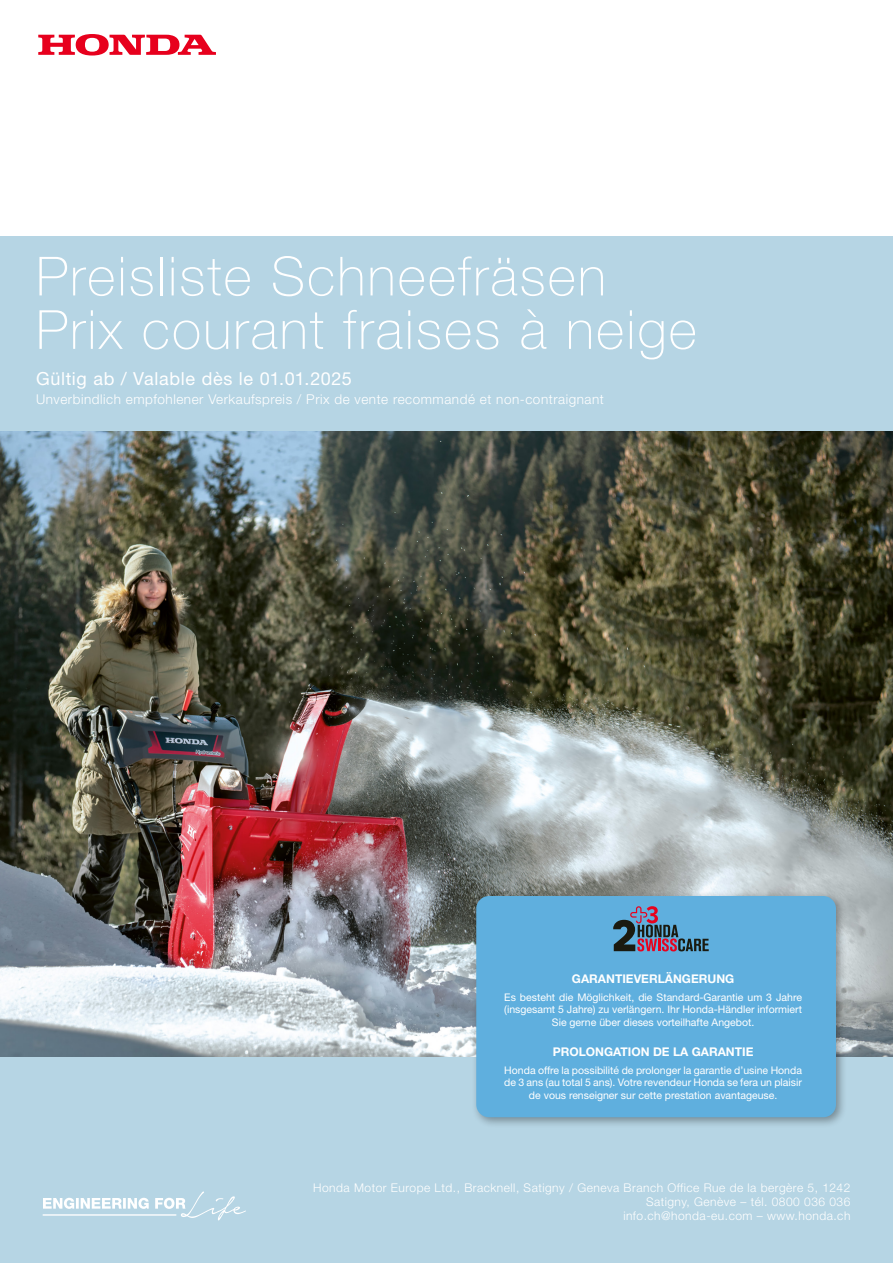
<style>
.page{position:relative;width:893px;height:1263px;background:#fff}
.page>*{position:absolute;margin:0;border:0;box-sizing:border-box;transform-origin:0 0}
.t1{font:100 54px/53.4px "Helvetica Neue LT Std";letter-spacing:.04em;color:#fff}
.t2{font:18px "Helvetica Neue LT Std";letter-spacing:.035em;color:#fff}
.t3{font:300 13.5px "Helvetica Neue LT Std";letter-spacing:.04em;color:#fff}
.t4{font:300 12px/14.4px "Helvetica Neue LT Std";letter-spacing:.04em;color:#fff;text-align:right}
.t5{font:700 12px "Helvetica Neue LT Std";color:#fff}
.t6{font:10.5px/12.6px "Helvetica Neue LT Std";color:#fff;text-align:center}
</style>
<div class="page">
<img style="left:0;top:431px;width:893px;height:627px">
<div style="left:0;top:1058px;width:893px;height:205px;background:#b6d5e4"></div>
<div style="left:0;top:236px;width:893px;height:195px;background:#b6d5e4"></div>
<svg style="left:38px;top:34px;width:178px;height:22px"></svg>
<div style="left:471px;top:890px;width:376px;height:239px;background:#000;opacity:.35"></div>
<div style="left:476px;top:896px;width:360px;height:221px;background:#5fafde;border-radius:13px"></div>
<svg style="left:613px;top:906px;width:96px;height:45px"></svg>
<svg style="left:43px;top:1191px;width:203px;height:29px"></svg>
<h1 class="t1" style="left:36px;top:249px;width:662px">Preisliste Schneefräsen<br>Prix courant fraises à neige</h1>
<h2 class="t2" style="left:36px;top:368px;width:317px">Gültig ab / Valable dès le 01.01.2025</h2>
<p class="t3" style="left:36px;top:391px;width:569px">Unverbindlich empfohlener Verkaufspreis / Prix de vente recommandé et non-contraignant</p>
<p class="t5" style="left:572px;top:972px;width:164px">GARANTIEVERLÄNGERUNG</p>
<p class="t6" style="left:504px;top:991px;width:299px">Es besteht die Möglichkeit, die Standard-Garantie um 3 Jahre (insgesamt 5 Jahre) zu verlängern. Ihr Honda-Händler informiert<br>Sie gerne über dieses vorteilhafte Angebot.</p>
<p class="t5" style="left:553px;top:1044px;width:202px">PROLONGATION DE LA GARANTIE</p>
<p class="t6" style="left:504px;top:1063px;width:299px">Honda offre la possibilité de prolonger la garantie d’usine Honda de 3 ans (au total 5 ans). Votre revendeur Honda se fera un plaisir de vous renseigner sur cette prestation avantageuse.</p>
<p class="t4" style="left:313px;top:1180px;width:539px">Honda Motor Europe Ltd., Bracknell, Satigny / Geneva Branch Office Rue de la bergère 5, 1242<br>Satigny, Genève – tél. 0800 036 036<br>info.ch@honda-eu.com – www.honda.ch</p>
</div>
